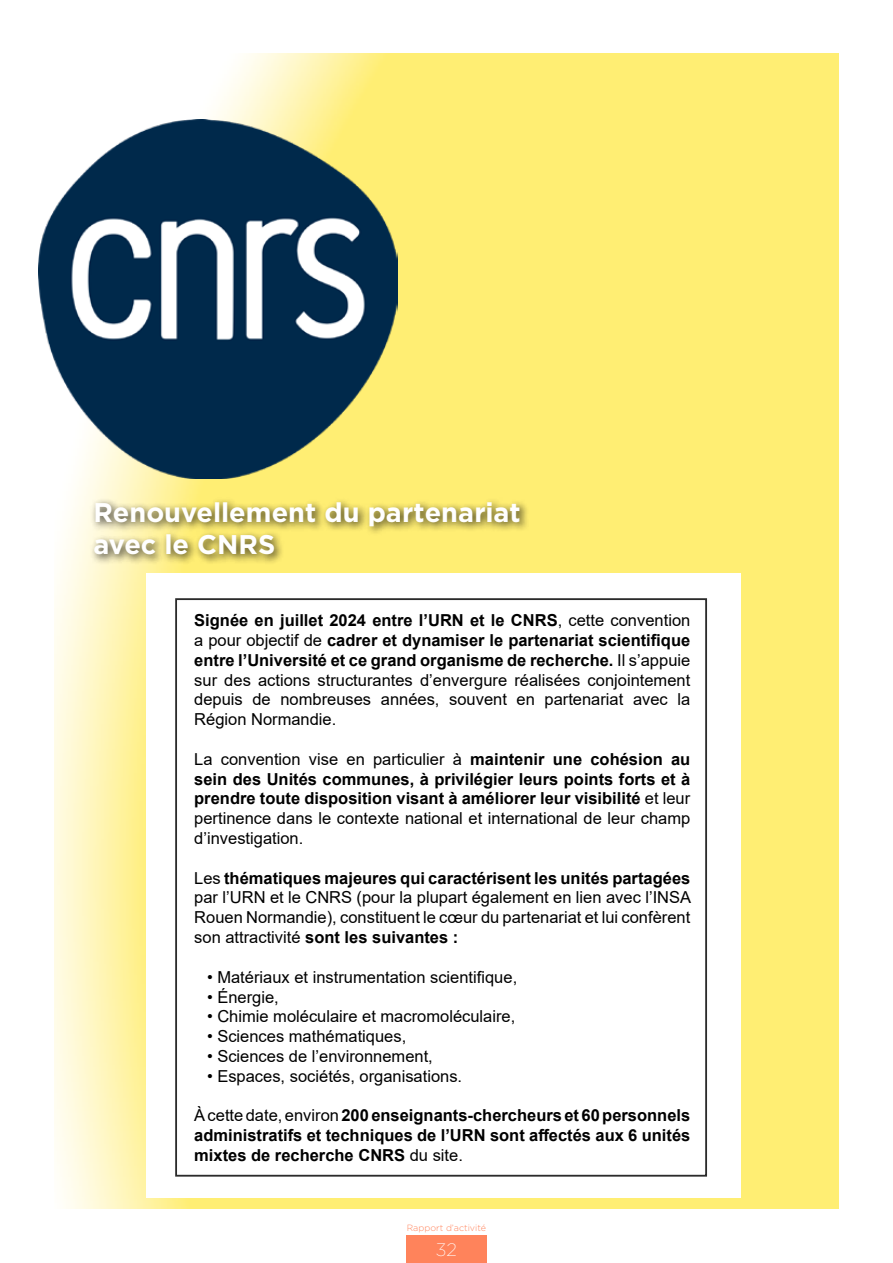
<style>
.page{position:relative;width:893px;height:1263px;background:#fff}
.page>*{position:absolute;margin:0;border:0;box-sizing:border-box;transform-origin:0 0}
.t1{font:700 27px/32.4px "Gotham";color:#fff}
.t2{font:200 18px "Gotham";color:#fff}
.t3{font:16.5px/19.8px "Arial";color:#000;text-align:justify}
.t4{font:700 16.5px/19.8px "Arial";color:#000;text-align:justify}
.t5{font:300 9px "Gotham";color:#ff835b}
.s1{font-weight:700}
.s2{font-weight:400}
</style>
<div class="page">
<div style="left:406px;top:1235px;width:81px;height:28px;background:#ff835b"></div>
<img style="left:54px;top:53px;width:785px;height:1155px">
<div style="left:146px;top:574px;width:595px;height:624px;background:#fff"></div>
<div style="left:175px;top:598px;width:532px;height:578px;border:2px solid #2b2b2b"></div>
<div style="left:90px;top:497px;width:440px;height:68px;background:#000;opacity:.75"></div>
<img style="left:38px;top:119px;width:359px;height:359px">
<h1 class="t1" style="left:94px;top:495px;width:429px">Renouvellement du partenariat avec le CNRS</h1>
<p class="t3" style="left:194px;top:610px;width:498px"><span class="s1">Signée en juillet 2024 entre l’URN et le CNRS</span>, cette convention a pour objectif de <span class="s1">cadrer et dynamiser le partenariat scientifique entre l’Université et ce grand organisme de recherche.</span> Il s’appuie sur des actions structurantes d’envergure réalisées conjointement depuis de nombreuses années, souvent en partenariat avec la Région Normandie.</p>
<p class="t4" style="left:194px;top:749px;width:498px"><span class="s2">La convention vise en particulier à</span> maintenir une cohésion au sein des Unités communes, à privilégier leurs points forts et à prendre toute disposition visant à améliorer leur visibilité <span class="s2">et leur pertinence dans le contexte national et international de leur champ d’investigation.</span></p>
<p class="t3" style="left:194px;top:868px;width:498px">Les <span class="s1">thématiques majeures qui caractérisent les unités partagées </span>par l’URN et le CNRS (pour la plupart également en lien avec l’INSA Rouen Normandie), constituent le cœur du partenariat et lui confèrent son attractivité <span class="s1">sont les suivantes :</span></p>
<p class="t3" style="left:207px;top:967px;width:312px">• Matériaux et instrumentation scientifique,</p>
<p class="t3" style="left:207px;top:987px;width:73px">• Énergie,</p>
<p class="t3" style="left:207px;top:1006px;width:310px">• Chimie moléculaire et macromoléculaire,</p>
<p class="t3" style="left:207px;top:1026px;width:201px">• Sciences mathématiques,</p>
<p class="t3" style="left:207px;top:1046px;width:227px">• Sciences de l’environnement,</p>
<p class="t3" style="left:207px;top:1066px;width:257px">• Espaces, sociétés, organisations.</p>
<p class="t4" style="left:194px;top:1106px;width:498px"><span class="s2">À cette date, environ</span> 200 enseignants-chercheurs et 60 personnels administratifs et techniques de l’URN sont affectés aux 6 unités mixtes de recherche CNRS <span class="s2">du site.</span></p>
<p class="t5" style="left:407px;top:1222px;width:81px">Rapport d’activité</p>
<p class="t2" style="left:436px;top:1238px;width:22px">32</p>
</div>
